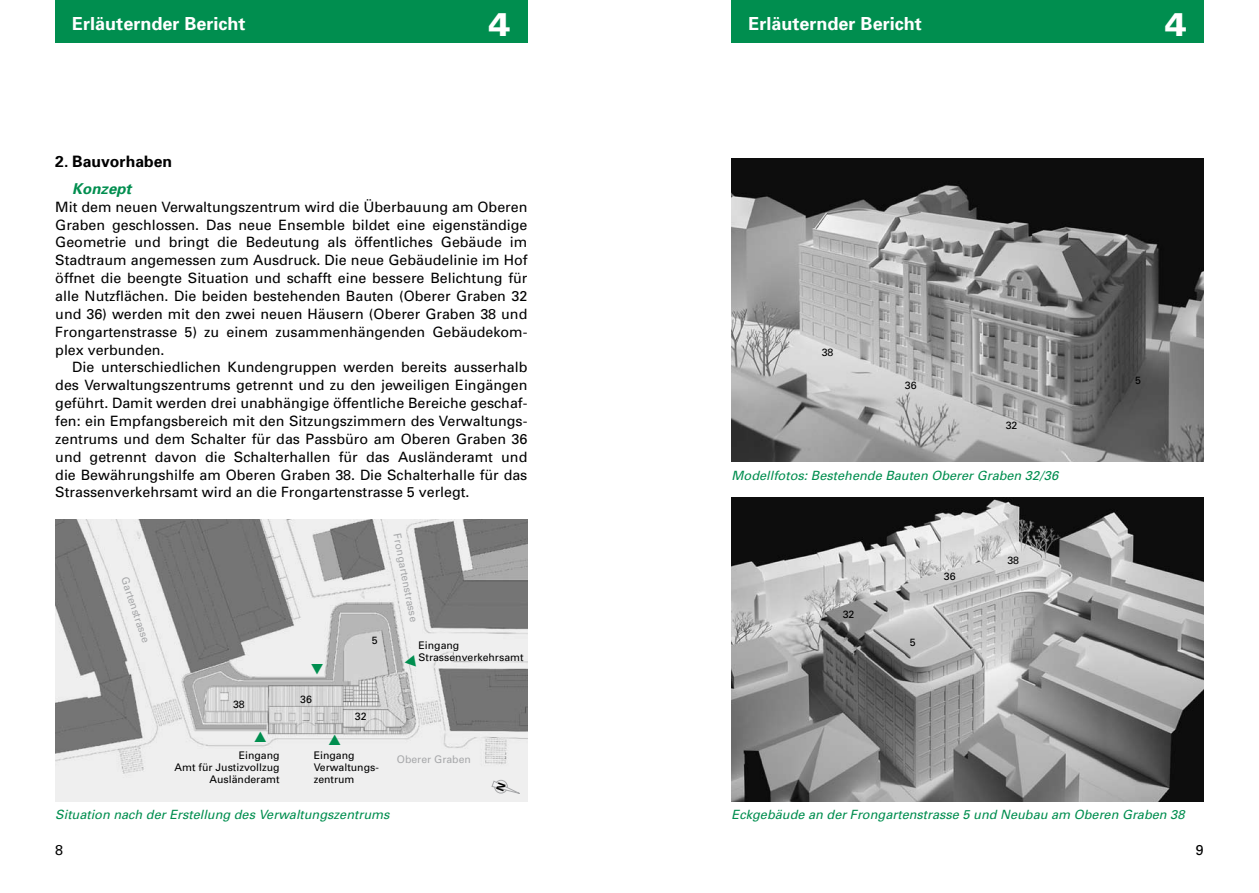
<style>
.page{position:relative;width:1259px;height:893px;background:#fff}
.page>*{position:absolute;margin:0;border:0;box-sizing:border-box;transform-origin:0 0}
.t1{font:900 33px "Univers";color:#fff}
.t2{font:700 18px "Univers";color:#fff}
.t3{font:700 15.75px "Univers";color:#000}
.t4{font:italic 700 15px "Univers";color:#008e4f}
.t5{font:14.25px/17.9px "Univers";color:#000;text-align:justify}
.t6{font:italic 12.75px "Univers";color:#008e4f}
.t7{font:10.5px/12px "Univers";color:#000}
.t8{font:10.5px "Univers";color:#a7a8aa}
</style>
<div class="page">
<div style="left:55px;top:0;width:472px;height:43px;background:#008e4f"></div>
<div style="left:731px;top:0;width:472px;height:43px;background:#008e4f"></div>
<img style="left:55px;top:520px;width:472px;height:281px">
<img style="left:731px;top:497px;width:472px;height:304px">
<img style="left:731px;top:158px;width:472px;height:304px">
<div style="left:494px;top:780px;width:13px;height:13px;border:1px solid #a7a8aa;border-radius:50%"></div>
<svg style="left:329px;top:735px;width:12px;height:10px"></svg>
<svg style="left:311px;top:664px;width:12px;height:11px"></svg>
<svg style="left:404px;top:655px;width:12px;height:13px"></svg>
<svg style="left:255px;top:732px;width:11px;height:10px"></svg>
<svg style="left:491px;top:781px;width:29px;height:13px"></svg>
<p class="t2" style="left:72px;top:13px;width:175px">Erläuternder Bericht</p>
<h1 class="t1" style="left:488px;top:3px;width:24px">4</h1>
<h1 class="t1" style="left:1164px;top:3px;width:24px">4</h1>
<p class="t2" style="left:748px;top:13px;width:175px">Erläuternder Bericht</p>
<p class="t3" style="left:55px;top:152px;width:118px">2. Bauvorhaben</p>
<p class="t4" style="left:72px;top:180px;width:61px">Konzept</p>
<p class="t5" style="left:55px;top:198px;width:474px">Mit dem neuen Verwaltungszentrum wird die Überbauung am Oberen Graben geschlossen. Das neue Ensemble bildet eine eigenständige Geometrie und bringt die Bedeutung als öffentliches Gebäude im Stadtraum angemessen zum Ausdruck. Die neue Gebäudelinie im Hof öffnet die beengte Situation und schafft eine bessere Belichtung für alle Nutzflächen. Die beiden bestehenden Bauten (Oberer Graben 32 und 36) werden mit den zwei neuen Häusern (Oberer Graben 38 und Frongartenstrasse 5) zu einem zusammenhängenden Gebäudekom&shy;plex verbunden.</p>
<p class="t5" style="left:55px;top:359px;width:474px;text-indent:17px">Die unterschiedlichen Kundengruppen werden bereits ausserhalb des Verwaltungszentrums getrennt und zu den jeweiligen Eingängen geführt. Damit werden drei unabhängige öffentliche Bereiche geschaf&shy;fen: ein Empfangsbereich mit den Sitzungszimmern des Verwaltungs&shy;zentrums und dem Schalter für das Passbüro am Oberen Graben 36 und getrennt davon die Schalterhallen für das Ausländeramt und die Bewährungshilfe am Oberen Graben 38. Die Schalterhalle für das Strassenverkehrsamt wird an die Frongartenstrasse 5 verlegt.</p>
<p class="t8" style="left:131px;top:575px;width:70px;rotate:72deg">Gartenstrasse</p>
<p class="t7" style="left:372px;top:635px;width:7px">5</p>
<p class="t8" style="left:403px;top:532px;width:91px;rotate:79deg">Frongartenstrasse</p>
<p class="t7" style="left:418px;top:640px;width:107px">Eingang<br>Strassenverkehrsamt</p>
<p class="t7" style="left:821px;top:346px;width:13px">38</p>
<p class="t7" style="left:905px;top:380px;width:13px">36</p>
<p class="t7" style="left:1005px;top:420px;width:13px">32</p>
<p class="t6" style="left:731px;top:468px;width:328px">Modellfotos: Bestehende Bauten Oberer Graben 32/36</p>
<p class="t7" style="left:843px;top:608px;width:13px">32</p>
<p class="t7" style="left:909px;top:637px;width:7px">5</p>
<p class="t7" style="left:944px;top:571px;width:13px">36</p>
<p class="t7" style="left:1007px;top:555px;width:13px">38</p>
<p class="t7" style="left:1135px;top:374px;width:7px">5</p>
<p class="t7" style="left:233px;top:699px;width:13px">38</p>
<p class="t7" style="left:300px;top:693px;width:13px">36</p>
<p class="t7" style="left:355px;top:710px;width:13px">32</p>
<p class="t7" style="left:175px;top:749px;width:106px;text-align:right">Eingang<br>Amt für Justizvollzug<br>Ausländeramt</p>
<p class="t7" style="left:314px;top:749px;width:67px">Eingang<br>Verwaltungs&shy;zentrum</p>
<p class="t8" style="left:397px;top:753px;width:76px">Oberer Graben</p>
<p class="t6" style="left:55px;top:807px;width:336px">Situation nach der Erstellung des Verwaltungszentrums</p>
<p class="t6" style="left:731px;top:807px;width:454px">Eckgebäude an der Frongartenstrasse 5 und Neubau am Oberen Graben 38</p>
<p class="t5" style="left:55px;top:841px;width:9px">8</p>
<p class="t5" style="left:1195px;top:841px;width:9px">9</p>
</div>
